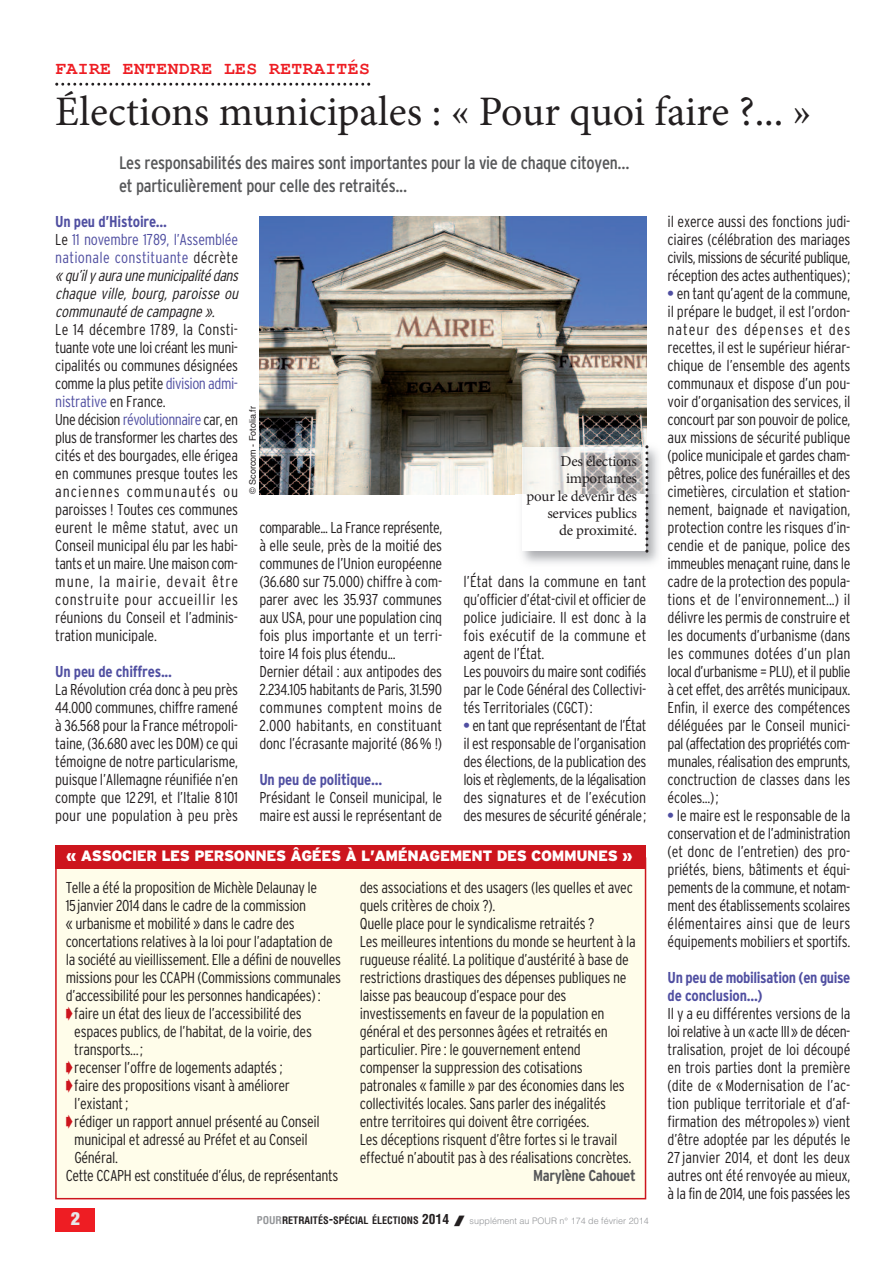
<style>
.page{position:relative;width:893px;height:1263px;background:#fff}
.page>*{position:absolute;margin:0;border:0;box-sizing:border-box;transform-origin:0 0}
.t1{font:42px "Minion Pro";color:#231f20}
.t2{font:condensed 18px/22.5px "Interstate";letter-spacing:-.015em;color:#57585a}
.t3{font:700 18px "Courier New";letter-spacing:.025em;color:#ee1d23}
.t4{font:900 condensed 18px "Helvetica Neue";color:#e7e8e9}
.t5{font:300 condensed 15.75px/18px "Interstate";letter-spacing:-.02em;color:#231f20;text-align:justify}
.t6{font:italic 300 condensed 15.75px/18px "Interstate";color:#231f20}
.t7{font:700 condensed 15.75px/18px "Interstate";letter-spacing:-.015em;color:#504fa1}
.t8{font:700 condensed 15.75px "Interstate";letter-spacing:-.025em;color:#57585a}
.t9{font:15px/17.2px "Minion Pro";letter-spacing:-.015em;color:#231f20;text-align:right}
.t10{font:900 15px "Interstate";letter-spacing:-.025em;color:#fff}
.t11{font:700 condensed 10.2px "Helvetica";color:#231f20}
.t12{font:300 9px "Helvetica";color:#939598}
.t13{font:9px "Helvetica";color:#231f20}
.s1{font-weight:700;font-style:normal;color:#504fa1}
.s2{font-style:normal}
.s3{font-style:normal;color:#504fa1}
.s4{color:#504fa1}
.s5{font-weight:700;color:#504fa1}
.s6{color:#cd151d}
.s7{font-size:10.5px;color:#939598}
.s8{font-size:13.5px}
</style>
<div class="page">
<div style="left:55px;top:1208px;width:40px;height:23px;background:#ee1d23"></div>
<svg style="left:55px;top:83px;width:315px;height:3px"></svg>
<img style="left:259px;top:217px;width:387px;height:277px">
<img style="left:516px;top:440px;width:143px;height:124px">
<div style="left:522px;top:494px;width:124px;height:57px;background:#fff"></div>
<img style="left:522px;top:447px;width:123px;height:47px">
<svg style="left:645px;top:445px;width:3px;height:108px"></svg>
<div style="left:55px;top:862px;width:591px;height:337px;background:#fffdea"></div>
<div style="left:55px;top:845px;width:591px;height:23px;background:#cd151d"></div>
<p class="t3" style="left:55px;top:59px;width:316px">FAIRE ENTENDRE LES RETRAITÉS</p>
<h1 class="t1" style="left:55px;top:96px;width:758px">Élections municipales : « Pour quoi faire ?... »</h1>
<p class="t2" style="left:119px;top:152px;width:512px">Les responsabilités des maires sont importantes pour la vie de chaque citoyen... et particulièrement pour celle des retraités...</p>
<p class="t6" style="left:55px;top:213px;width:187px"><span class="s1">Un peu d’Histoire...<br></span><span class="s2">Le</span> <span class="s3">11 novembre 1789, l’Assemblée nationale constituante</span> <span class="s2">décrète </span>« qu’il y aura une municipalité dans chaq ue ville, bourg, paroisse ou communauté de campagne ».</p>
<p class="t5" style="left:55px;top:321px;width:184px;text-align:left">Le 14 décembre 1789, la Consti&shy;tuante vote une loi créant les muni&shy;cipalités ou communes désignées comme la plus petite <span class="s4">division admi&shy;nistrative</span> en France.<br>Une décision <span class="s4">révolutionnaire</span> car, en plus de transformer les chartes des cités et des bourgades, elle érigea en communes presque toutes les anciennes communautés ou paroisses ! Toutes ces communes eurent le même statut, avec un<br>Conseil municipal élu par les habi&shy;tants et un maire. Une maison com&shy;mune, la mairie, devait être construite pour accueillir les réunions du Conseil et l’adminis&shy;tration municipale.</p>
<p class="t7" style="left:55px;top:663px;width:118px">Un peu de chiffres...</p>
<p class="t5" style="left:55px;top:681px;width:184px">La Révolution créa donc à peu près 44.000 communes, chiffre ramené à 36.568 pour la France métropoli&shy;taine, (36.680 avec les DOM) ce qui témoigne de notre particularisme, puisque l’Allemagne réunifiée n’en compte que 12291, et l’Italie 8101 pour une population à peu près</p>
<p class="t13" style="left:249px;top:494px;width:89px;rotate:-90deg">© Scorcom - Fotolia.fr</p>
<p class="t5" style="left:259px;top:519px;width:184px;text-align:left">comparable... La France représente, à elle seule, près de la moitié des communes de l’Union européenne (36.680 sur 75.000) chiffre à com&shy;parer avec les 35.937 communes aux USA, pour une population cinq fois plus importante et un terri&shy;toire 14 fois plus étendu...<br>Dernier détail : aux antipodes des<br>2.234.105 habitants de Paris, 31.590 communes comptent moins de<br>2.000 habitants, en constituant donc l’écrasante majorité (86% !)</p>
<p class="t7" style="left:259px;top:771px;width:124px">Un peu de politique...</p>
<p class="t5" style="left:259px;top:789px;width:184px">Présidant le Conseil municipal, le maire est aussi le représentant de</p>
<p class="t9" style="left:526px;top:454px;width:112px">Des élections importantes<br>pour le devenir des services publics<br>de proximité.</p>
<p class="t5" style="left:463px;top:573px;width:184px;text-align:left">l’État dans la commune en tant qu’officier d’état-civil et officier de police judiciaire. Il est donc à la fois exécutif de la commune et agent de l’État.<br>Les pouvoirs du maire sont codifiés par le Code Général des Collectivi&shy;tés Territoriales (CGCT):</p>
<p class="t5" style="left:463px;top:717px;width:184px"><span class="s5">•</span> en tant que représentant de l’État il est responsable de l’organisation des élections, de la publication des lois et règlements, de la légalisation des signatures et de l’exécution des mesures de sécurité générale;</p>
<p class="t10" style="left:66px;top:847px;width:568px">« ASSOCIER LES PERSONNES ÂGÉES À L’AMÉNAGEMENT DES COMMUNES »</p>
<p class="t5" style="left:66px;top:879px;width:253px">Telle a été la proposition de Michèle Delaunay le</p>
<p class="t5" style="left:66px;top:897px;width:242px">15janvier 2014 dans le cadre de la commission</p>
<p class="t5" style="left:66px;top:915px;width:230px">« urbanisme et mobilité » dans le cadre des</p>
<p class="t5" style="left:66px;top:933px;width:268px">concertations relatives à la loi pour l’adaptation de</p>
<p class="t5" style="left:66px;top:951px;width:277px">la société au vieillissement. Elle a défini de nouvelles</p>
<p class="t5" style="left:66px;top:969px;width:277px">missions pour les CCAPH (Commissions communales</p>
<p class="t5" style="left:66px;top:987px;width:256px">d’accessibilité pour les personnes handicapées) :</p>
<p class="t5" style="left:66px;top:1005px;width:238px"><span class="s6">➧</span>faire un état des lieux de l’accessibilité des</p>
<p class="t5" style="left:74px;top:1023px;width:239px">espaces publics, de l’habitat, de la voirie, des</p>
<p class="t5" style="left:74px;top:1041px;width:70px">transports…;</p>
<p class="t5" style="left:66px;top:1059px;width:218px"><span class="s6">➧</span>recenser l’offre de logements adaptés ;</p>
<p class="t5" style="left:66px;top:1077px;width:226px"><span class="s6">➧</span>faire des propositions visant à améliorer</p>
<p class="t5" style="left:74px;top:1095px;width:55px">l’existant ;</p>
<p class="t5" style="left:66px;top:1113px;width:256px"><span class="s6">➧</span>rédiger un rapport annuel présenté au Conseil</p>
<p class="t5" style="left:74px;top:1131px;width:235px">municipal et adressé au Préfet et au Conseil</p>
<p class="t5" style="left:74px;top:1149px;width:45px">Général.</p>
<p class="t5" style="left:66px;top:1167px;width:274px">Cette CCAPH est constituée d’élus, de représentants</p>
<p class="t5" style="left:360px;top:879px;width:277px;text-align:left">des associations et des usagers (les quelles et avec quels critères de choix ?).<br>Quelle place pour le syndicalisme retraités ?<br>Les meilleures intentions du monde se heurtent à la rugueuse réalité. La politique d’austérité à base de restrictions drastiques des dépenses publiques ne laisse pas beaucoup d’espace pour des investissements en faveur de la population en général et des personnes âgées et retraités en particulier. Pire : le gouvernement entend compenser la suppression des cotisations patronales « famille » par des économies dans les collectivités locales. Sans parler des inégalités entre territoires qui doivent être corrigées.<br>Les déceptions risquent d’être fortes si le travail effectué n’aboutit pas à des réalisations concrètes.</p>
<p class="t8" style="left:533px;top:1166px;width:104px">Marylène Cahouet</p>
<p class="t4" style="left:71px;top:1208px;width:11px">2</p>
<p class="t11" style="left:257px;top:1214px;width:194px"><span class="s7">POUR</span>RETRAITÉS<span class="s8">-</span>SPÉCIAL ÉLECTIONS <span class="s8">2014</span></p>
<p class="t12" style="left:470px;top:1215px;width:181px">supplément au POUR n° 174 de février 2014</p>
<p class="t5" style="left:668px;top:213px;width:184px">il exerce aussi des fonctions judi&shy;ciaires (célébration des mariages civils, missions de sécurité publique, réception des actes authentiques);</p>
<p class="t5" style="left:668px;top:285px;width:184px"><span class="s5">•</span> en tant qu’agent de la commune, il prépare le budget, il est l’ordon&shy;nateur des dépenses et des recettes, il est le supérieur hiérar&shy;chique de l’ensemble des agents communaux et dispose d’un pou&shy;voir d’organisation des services, il concourt par son pouvoir de police, aux missions de sécurité publique (police municipale et gardes cham&shy;pêtres, police des funérailles et des cimetières, circulation et station&shy;nement, baignade et navigation, protection contre les risques d’in&shy;cendie et de panique, police des immeubles menaçant ruine, dans le cadre de la protection des popula&shy;tions et de l’environnement...) il délivre les permis de construire et les documents d’urbanisme (dans les communes dotées d’un plan local d’urbanisme = PLU), et il publie à cet effet, des arrêtés municipaux.<br>Enfin, il exerce des compétences déléguées par le Conseil munici&shy;pal (affectation des propriétés com&shy;munales, réalisation des emprunts, conctruction de classes dans les écoles...);</p>
<p class="t5" style="left:668px;top:807px;width:184px"><span class="s5">•</span> le maire est le responsable de la conservation et de l’administration (et donc de l’entretien) des pro&shy;priétés, biens, bâtiments et équi&shy;pements de la commune, et notam&shy;ment des établissements scolaires élémentaires ainsi que de leurs équipements mobiliers et sportifs.</p>
<p class="t7" style="left:668px;top:969px;width:184px">Un peu de mobilisation (en guise de conclusion...)</p>
<p class="t5" style="left:668px;top:1005px;width:184px">Il y a eu différentes versions de la loi relative à un «acte III» de décen&shy;tralisation, projet de loi découpé en trois parties dont la première (dite de «Modernisation de l’ac&shy;tion publique territoriale et d’af&shy;firmation des métropoles») vient d’être adoptée par les députés le 27 janvier 2014, et dont les deux autres ont été renvoyée au mieux, à la fin de 2014, une fois passées les</p>
</div>
